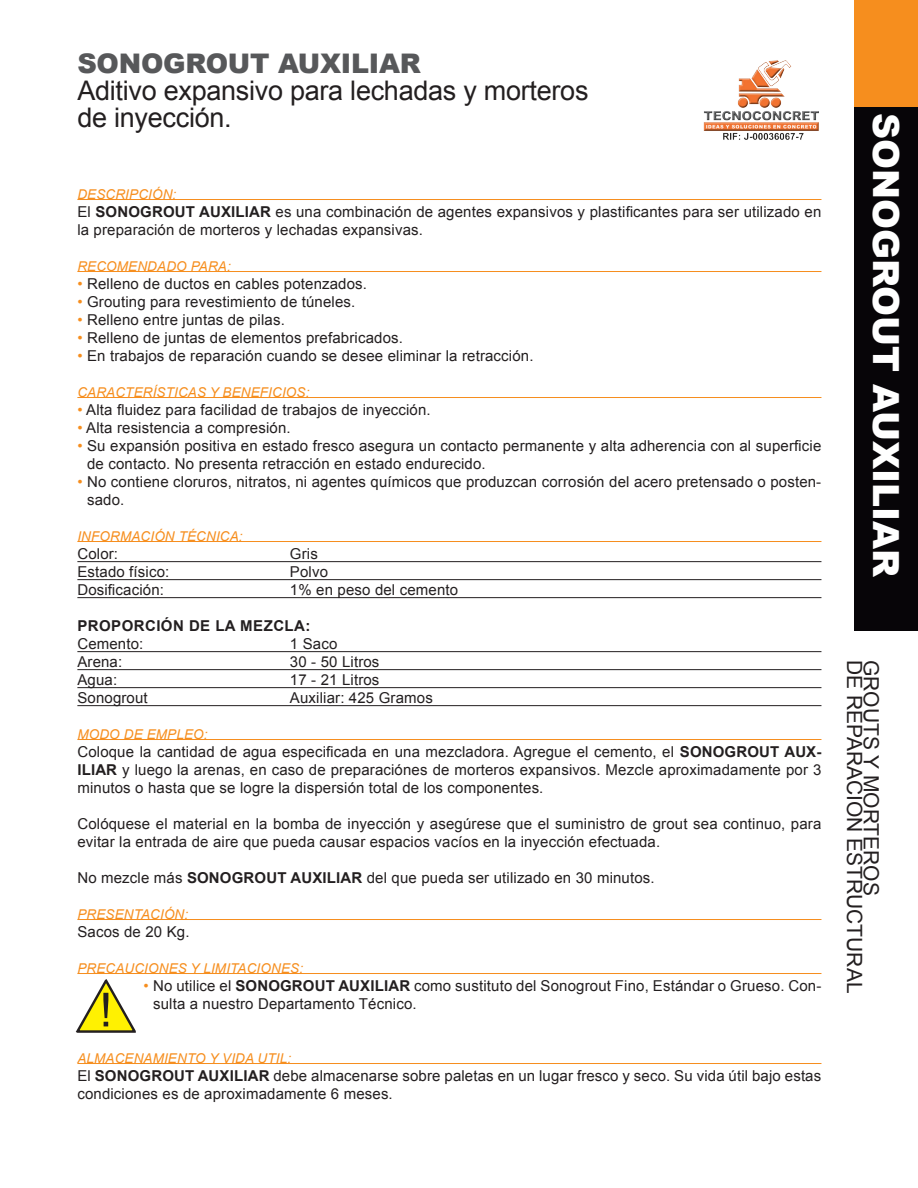
<style>
.page{position:relative;width:918px;height:1188px;background:#fff}
.page>*{position:absolute;margin:0;border:0;box-sizing:border-box;transform-origin:0 0}
.t1{font:900 36px "Arial";color:#fff}
.t2{font:27px/27px "Arial";letter-spacing:-.01em;color:#231f20}
.t3{font:900 27px "Arial";letter-spacing:-.01em;color:#57585a}
.t4{font:21px "Arial";color:#231f20}
.t5{font:15px/18px "Arial";letter-spacing:.01em;color:#231f20}
.t6{font:700 15px "Arial";letter-spacing:.03em;color:#231f20}
.t7{font:italic 13.5px "Arial";letter-spacing:.01em;color:#f68e1e}
.s1{font-weight:700}
.s2{color:#f68e1e}
</style>
<div class="page">
<hr style="left:77px;top:199px;width:744px;height:1px;background:#f68e1e">
<hr style="left:77px;top:271px;width:744px;height:1px;background:#f68e1e">
<hr style="left:77px;top:397px;width:744px;height:1px;background:#f68e1e">
<hr style="left:77px;top:541px;width:744px;height:1px;background:#f68e1e">
<hr style="left:77px;top:561px;width:744px;height:1px;background:#231f20">
<hr style="left:77px;top:579px;width:744px;height:1px;background:#231f20">
<hr style="left:77px;top:597px;width:744px;height:1px;background:#231f20">
<hr style="left:77px;top:651px;width:744px;height:1px;background:#231f20">
<hr style="left:77px;top:669px;width:744px;height:1px;background:#231f20">
<hr style="left:77px;top:687px;width:744px;height:1px;background:#231f20">
<hr style="left:77px;top:705px;width:744px;height:1px;background:#231f20">
<hr style="left:77px;top:739px;width:744px;height:1px;background:#f68e1e">
<hr style="left:77px;top:919px;width:744px;height:1px;background:#f68e1e">
<hr style="left:77px;top:973px;width:744px;height:1px;background:#f68e1e">
<hr style="left:77px;top:1063px;width:744px;height:1px;background:#f68e1e">
<svg style="left:75px;top:979px;width:61px;height:54px"></svg>
<div style="left:854px;top:104px;width:64px;height:526px;background:#070508"></div>
<div style="left:854px;top:0;width:64px;height:106px;background:#f68e1e"></div>
<img style="left:703px;top:60px;width:116px;height:80px">
<h2 class="t3" style="left:77px;top:44px;width:345px">SONOGROUT AUXILIAR</h2>
<h2 class="t2" style="left:77px;top:78px;width:513px">Aditivo expansivo para lechadas y morteros de inyección.</h2>
<p class="t7" style="left:77px;top:186px;width:100px">DESCRIPCIÓN:</p>
<p class="t5" style="left:77px;top:203px;width:745px">El <span class="s1">SONOGROUT AUXILIAR</span> es una combinación de agentes expansivos y plastificantes para ser utilizado en la preparación de morteros y lechadas expansivas.</p>
<p class="t7" style="left:77px;top:258px;width:155px">RECOMENDADO PARA:</p>
<p class="t5" style="left:77px;top:275px;width:291px"><span class="s2">•</span> Relleno de ductos en cables potenzados.</p>
<p class="t5" style="left:77px;top:293px;width:280px"><span class="s2">•</span> Grouting para revestimiento de túneles.</p>
<p class="t5" style="left:77px;top:311px;width:209px"><span class="s2">•</span> Relleno entre juntas de pilas.</p>
<p class="t5" style="left:77px;top:329px;width:327px"><span class="s2">•</span> Relleno de juntas de elementos prefabricados.</p>
<p class="t5" style="left:77px;top:347px;width:458px"><span class="s2">•</span> En trabajos de reparación cuando se desee eliminar la retracción.</p>
<p class="t7" style="left:77px;top:384px;width:234px">CARACTERÍSTICAS Y BENEFICIOS:</p>
<p class="t5" style="left:77px;top:401px;width:355px"><span class="s2">•</span> Alta fluidez para facilidad de trabajos de inyección.</p>
<p class="t5" style="left:77px;top:419px;width:215px"><span class="s2">•</span> Alta resistencia a compresión.</p>
<p class="t5" style="left:87px;top:437px;width:736px;text-indent:-10px"><span class="s2">•</span> Su expansión positiva en estado fresco asegura un contacto permanente y alta adherencia con al superficie de contacto. No presenta retracción en estado endurecido.</p>
<p class="t5" style="left:87px;top:473px;width:736px;text-indent:-10px"><span class="s2">•</span> No contiene cloruros, nitratos, ni agentes químicos que produzcan corrosión del acero pretensado o posten&shy;sado.</p>
<p class="t7" style="left:77px;top:528px;width:167px">INFORMACIÓN TÉCNICA:</p>
<p class="t5" style="left:77px;top:545px;width:42px">Color:</p>
<p class="t5" style="left:290px;top:545px;width:29px">Gris</p>
<p class="t5" style="left:77px;top:563px;width:93px">Estado físico:</p>
<p class="t5" style="left:290px;top:563px;width:40px">Polvo</p>
<p class="t5" style="left:77px;top:581px;width:88px">Dosificación:</p>
<p class="t5" style="left:290px;top:581px;width:170px">1% en peso del cemento</p>
<p class="t6" style="left:77px;top:616px;width:23px">PROPOR</p>
<p class="t6" style="left:145px;top:616px;width:167px">CIÓN DE LA MEZCLA:</p>
<p class="t5" style="left:77px;top:635px;width:68px">Cemento:</p>
<p class="t5" style="left:290px;top:635px;width:49px">1 Saco</p>
<p class="t5" style="left:77px;top:653px;width:46px">Arena:</p>
<p class="t5" style="left:290px;top:653px;width:91px">30 - 50 Litros</p>
<p class="t5" style="left:77px;top:671px;width:41px">Agua:</p>
<p class="t5" style="left:290px;top:671px;width:91px">17 - 21 Litros</p>
<p class="t5" style="left:77px;top:689px;width:72px">Sonogrout</p>
<p class="t5" style="left:290px;top:689px;width:144px">Auxiliar: 425 Gramos</p>
<p class="t7" style="left:77px;top:726px;width:132px">MODO DE EMPLEO:</p>
<p class="t5" style="left:77px;top:743px;width:746px;text-align:justify">Coloque la cantidad de agua especificada en una mezcladora. Agregue el cemento, el <span class="s1">SONOGROUT AUX-ILIAR</span> y luego la arenas, en caso de preparaciónes de morteros expansivos. Mezcle aproximadamente por 3 minutos o hasta que se logre la dispersión total de los componentes.</p>
<p class="t5" style="left:77px;top:815px;width:745px">Colóquese el material en la bomba de inyección y asegúrese que el suministro de grout sea continuo, para evitar la entrada de aire que pueda causar espacios vacíos en la inyección efectuada.</p>
<p class="t5" style="left:77px;top:869px;width:579px">No mezcle más <span class="s1">SONOGROUT AUXILIAR</span> del que pueda ser utilizado en 30 minutos.</p>
<p class="t7" style="left:77px;top:906px;width:112px">PRESENTACIÓN:</p>
<p class="t5" style="left:77px;top:923px;width:114px">Sacos de 20 Kg.</p>
<p class="t7" style="left:77px;top:960px;width:227px">PRECAUCIONES Y LIMITACIONES:</p>
<p class="t5" style="left:153px;top:977px;width:670px;text-indent:-10px"><span class="s2">•</span> No utilice el <span class="s1">SONOGROUT AUXILIAR</span> como sustituto del Sonogrout Fino, Estándar o Grueso. Con&shy;sulta a nuestro Departamento Técnico.</p>
<p class="t7" style="left:77px;top:1050px;width:215px">ALMACENAMIENTO Y VIDA UTIL:</p>
<p class="t5" style="left:77px;top:1067px;width:745px">El <span class="s1">SONOGROUT AUXILIAR</span> debe almacenarse sobre paletas en un lugar fresco y seco. Su vida útil bajo estas condiciones es de aproximadamente 6 meses.</p>
<h1 class="t1" style="left:912px;top:113px;width:466px;rotate:90deg">SONOGROUT AUXILIAR</h1>
<h3 class="t4" style="left:868px;top:660px;width:335px;rotate:90deg">DE REPARACION ESTRUCTURAL</h3>
<h3 class="t4" style="left:885px;top:660px;width:237px;rotate:90deg">GROUTS Y MORTEROS</h3>
</div>
